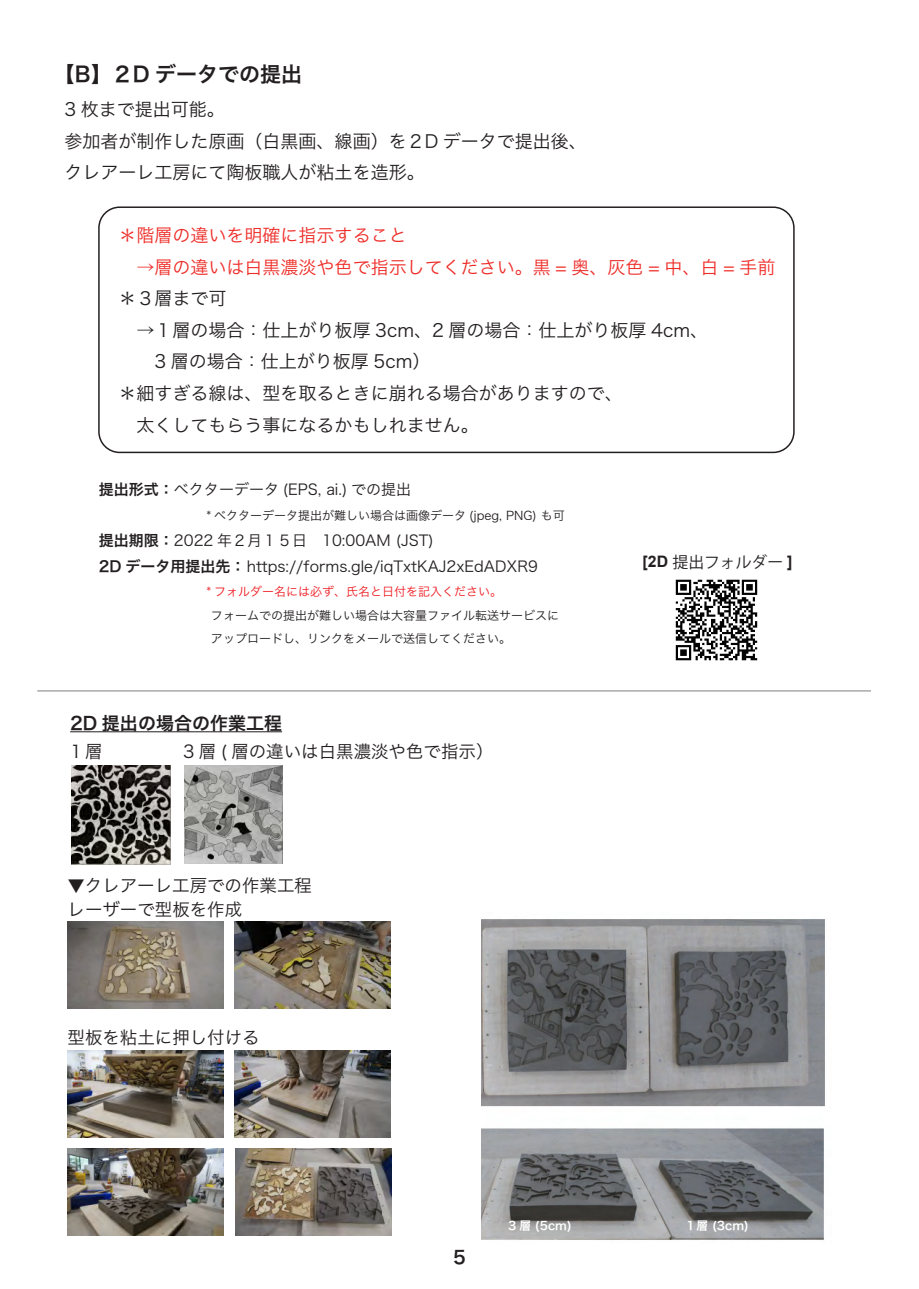
<style>
.page{position:relative;width:919px;height:1289px;background:#fff}
.page>*{position:absolute;margin:0;border:0;box-sizing:border-box;transform-origin:0 0}
.t1{font:21px "Hira Kaku Pro N W6";color:#231f20}
.t2{font:18px/31.5px "Hira Kaku Pro N W3";color:#231f20}
.t3{font:18px/31.5px "Hira Kaku Pro N W3";color:#ee2d28}
.t4{font:18px "Hira Kaku Pro N W6";color:#231f20}
.t5{font:17.4px/23.7px "Hira Kaku Pro N W3";color:#231f20}
.t6{font:15.9px "Koz Go Pr 6 N";color:#231f20}
.t7{font:15px/25.5px "Hira Kaku Pro N W3";color:#231f20}
.t8{font:12px/22.5px "Hira Kaku Pro N W3";color:#231f20}
.t9{font:12px "Hira Kaku Pro N W3";color:#ee1d23}
.t10{font:11.7px "Hira Kaku Pro N W6";color:#fff}
.s1{font-family:"Hira Kaku Pro N W6"}
.s2{font-family:"Arial";font-weight:700}
</style>
<div class="page">
<div style="left:98px;top:206px;width:696px;height:247px;border:2px solid #231f20;border-radius:21px"></div>
<img style="left:481px;top:919px;width:344px;height:322px">
<hr style="left:70px;top:731px;width:212px;height:1px;background:#231f20">
<img style="left:234px;top:921px;width:156px;height:87px">
<img style="left:67px;top:921px;width:157px;height:87px">
<img style="left:67px;top:1050px;width:157px;height:87px">
<img style="left:234px;top:1050px;width:156px;height:87px">
<img style="left:235px;top:1148px;width:156px;height:87px">
<img style="left:67px;top:1148px;width:157px;height:87px">
<img style="left:184px;top:765px;width:98px;height:98px">
<img style="left:72px;top:765px;width:98px;height:99px">
<hr style="left:37px;top:690px;width:833px;height:1px;background:#7d7e80">
<img style="left:675px;top:579px;width:83px;height:82px">
<p class="t1" style="left:54px;top:55px;width:250px">【B】２D データでの提出</p>
<p class="t2" style="left:64px;top:93px;width:524px">3 枚まで提出可能。<br>参加者が制作した原画（白黒画、線画）を２D データで提出後、クレアーレ工房にて陶板職人が粘土を造形。</p>
<p class="t3" style="left:118px;top:219px;width:658px">＊階層の違いを明確に指示すること<br>　→層の違いは白黒濃淡や色で指示してください。黒 = 奥、灰色 = 中、白 = 手前</p>
<p class="t2" style="left:118px;top:282px;width:591px">＊３層まで可<br>　→１層の場合：仕上がり板厚 3cm、2 層の場合：仕上がり板厚 4cm、　　3 層の場合：仕上がり板厚 5cm）<br>＊細すぎる線は、型を取るときに崩れる場合がありますので、<br>　太くしてもらう事になるかもしれません。</p>
<p class="t7" style="left:99px;top:476px;width:314px"><span class="s1">提出形式：</span>ベクターデータ (EPS, ai.) での提出</p>
<p class="t8" style="left:207px;top:503px;width:359px">* ベクターデータ提出が難しい場合は画像データ (jpeg, PNG) も可</p>
<p class="t7" style="left:99px;top:527px;width:440px"><span class="s1">提出期限：</span>2022 年２月１５日　10:00AM (JST)<br><span class="s1">2D データ用提出先：</span> https://forms.gle/iqTxtKAJ2xEdADXR9</p>
<p class="t9" style="left:207px;top:581px;width:297px">* フォルダー名には必ず、氏名と日付を記入ください。</p>
<p class="t8" style="left:211px;top:603px;width:350px">フォームでの提出が難しい場合は大容量ファイル転送サービスにアップロードし、リンクをメールで送信してください。</p>
<p class="t4" style="left:70px;top:707px;width:213px">2D 提出の場合の作業工程</p>
<p class="t5" style="left:67px;top:738px;width:36px">１層</p>
<p class="t5" style="left:183px;top:738px;width:312px">3 層 ( 層の違いは白黒濃淡や色で指示）</p>
<p class="t5" style="left:67px;top:872px;width:246px">▼クレアーレ工房での作業工程レーザーで型板を作成</p>
<p class="t5" style="left:67px;top:1024px;width:194px">型板を粘土に押し付ける</p>
<p class="t6" style="left:642px;top:553px;width:151px"><span class="s2">!"#$</span>提出フォルダー <span class="s2">%</span></p>
<p class="t4" style="left:453px;top:1240px;width:14px">5</p>
<p class="t10" style="left:508px;top:1215px;width:65px">3 層 (5cm)</p>
<p class="t10" style="left:685px;top:1214px;width:65px">１層 (3cm)</p>
</div>
